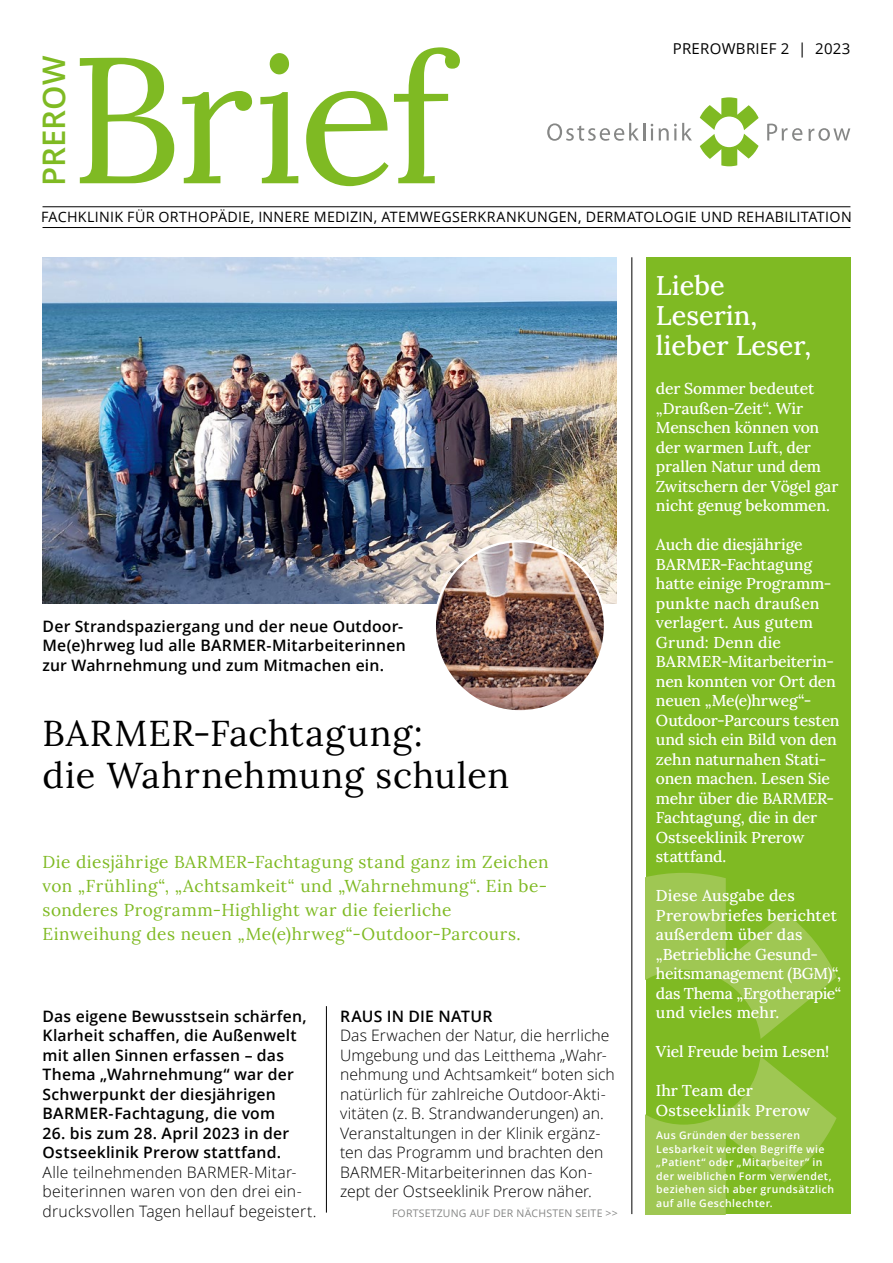
<style>
.page{position:relative;width:893px;height:1263px;background:#fff}
.page>*{position:absolute;margin:0;border:0;box-sizing:border-box;transform-origin:0 0}
.t1{font:178.8px "Lora";letter-spacing:-.03em;color:#7fba23}
.t2{font:36px/42px "Lora";letter-spacing:.025em;color:#000}
.t3{font:600 31.05px "Open Sans";color:#7fba23}
.t4{font:27px/30px "Lora";color:#fff}
.t5{font:17.25px/24px "Lora";letter-spacing:.03em;color:#7fba23}
.t6{font:15.75px/19.5px "Lora";letter-spacing:-.005em;color:#fff}
.t7{font:300 15.75px/19.5px "Open Sans";letter-spacing:.005em;color:#000}
.t8{font:600 15.75px/19.5px "Open Sans";letter-spacing:.015em;color:#000}
.t9{font:15.75px/19.5px "Lora";letter-spacing:.015em;color:#fff}
.t10{font:15px "Open Sans";letter-spacing:.02em;color:#000}
.t11{font:14.25px "Open Sans";letter-spacing:.02em;color:#000}
.t12{font:600 10.5px/13.5px "Open Sans";letter-spacing:.04em;color:#fff}
.t13{font:10.5px "Open Sans";letter-spacing:.02em;color:#868786}
</style>
<div class="page">
<hr style="left:43px;top:227px;width:807px;height:1px;background:#000">
<hr style="left:43px;top:206px;width:807px;height:1px;background:#000">
<svg style="left:700px;top:97px;width:59px;height:69px"></svg>
<svg style="left:547px;top:123px;width:98px;height:18px"></svg>
<svg style="left:651px;top:124px;width:2px;height:16px"></svg>
<svg style="left:659px;top:123px;width:33px;height:17px"></svg>
<svg style="left:767px;top:124px;width:35px;height:17px"></svg>
<svg style="left:808px;top:128px;width:42px;height:13px"></svg>
<img style="left:43px;top:257px;width:574px;height:347px">
<div style="left:646px;top:257px;width:204px;height:957px;background:#7fba23"></div>
<svg style="left:646px;top:1056px;width:190px;height:158px"></svg>
<svg style="left:646px;top:873px;width:191px;height:166px"></svg>
<hr style="left:631px;top:257px;width:1px;height:957px;background:#000">
<hr style="left:326px;top:1006px;width:1px;height:206px;background:#000">
<img style="left:435px;top:541px;width:170px;height:170px;border-radius:85px">
<h3 class="t3" style="left:33px;top:186px;width:132px;rotate:-90deg">PREROW</h3>
<h1 class="t1" style="left:70px;top:-16px;width:381px">Brief</h1>
<p class="t10" style="left:673px;top:38px;width:179px">PREROWBRIEF 2 | 2023</p>
<p class="t11" style="left:41px;top:207px;width:812px">FACHKLINIK FÜR ORTHOPÄDIE, INNERE MEDIZIN, ATEMWEGSERKRANKUNGEN, DERMATOLOGIE UND REHABILITATION</p>
<p class="t8" style="left:43px;top:616px;width:365px">Der Strandspaziergang und der neue Outdoor-<br>Me(e)hrweg lud alle BARMER-Mitarbeiterinnen zur Wahrnehmung und zum Mitmachen ein.</p>
<h2 class="t2" style="left:43px;top:710px;width:468px">BARMER-Fachtagung:<br>die Wahrnehmung schulen</h2>
<p class="t5" style="left:43px;top:849px;width:507px">Die diesjährige BARMER-Fachtagung stand ganz im Zeichen von „Frühling“, „Achtsamkeit“ und „Wahrnehmung“. Ein be&shy;sonderes Programm-Highlight war die feierliche Einweihung des neuen „Me(e)hrweg“-Outdoor-Parcours.</p>
<p class="t8" style="left:43px;top:1006px;width:266px">Das eigene Bewusstsein schärfen,<br>Klarheit schaffen, die Außenwelt mit allen Sinnen erfassen – das<br>Thema „Wahrnehmung“ war der<br>Schwerpunkt der diesjährigen<br>BARMER-Fachtagung, die vom</p>
<p class="t8" style="left:43px;top:1123px;width:248px">26. bis zum 28. April 2023 in der<br>Ostseeklinik Prerow stattfand.</p>
<p class="t7" style="left:43px;top:1162px;width:275px">Alle teilnehmenden BARMER-Mitar&shy;beiterinnen waren von den drei ein&shy;drucksvollen Tagen hellauf begeistert.</p>
<p class="t8" style="left:340px;top:1006px;width:154px">RAUS IN DIE NATUR</p>
<p class="t7" style="left:340px;top:1025px;width:276px">Das Erwachen der Natur, die herrliche Umgebung und das Leitthema „Wahr&shy;nehmung und Achtsamkeit“ boten sich natürlich für zahlreiche Outdoor-Akti&shy;vitäten (z. B. Strandwanderungen) an.<br>Veranstaltungen in der Klinik ergänz&shy;ten das Programm und brachten den BARMER-Mitarbeiterinnen das Kon&shy;zept der Ostseeklinik Prerow näher.</p>
<p class="t13" style="left:392px;top:1206px;width:227px">FORTSETZUNG AUF DER NÄCHSTEN SEITE &gt;&gt;</p>
<h3 class="t4" style="left:656px;top:269px;width:157px">Liebe<br>Leserin, lieber Leser,</h3>
<p class="t6" style="left:656px;top:378px;width:184px">der Sommer bedeutet „Draußen-Zeit“. Wir<br>Menschen können von der warmen Luft, der prallen Natur und dem<br>Zwitschern der Vögel gar nicht genug bekommen.</p>
<p class="t6" style="left:656px;top:534px;width:185px">Auch die diesjährige<br>BARMER-Fachtagung hatte einige Programm&shy;punkte nach draußen verlagert. Aus gutem<br>Grund: Denn die<br>BARMER-Mitarbeiterin&shy;nen konnten vor Ort den neuen „Me(e)hrweg“-<br>Outdoor-Parcours testen und sich ein Bild von den zehn naturnahen Stati&shy;onen machen. Lesen Sie mehr über die BARMER-<br>Fachtagung, die in der<br>Ostseeklinik Prerow stattfand.</p>
<p class="t6" style="left:656px;top:885px;width:187px">Diese Ausgabe des<br>Prerowbriefes berichtet außerdem über das „Betriebliche Gesund&shy;heitsmanagement (BGM)“, das Thema „Ergotherapie“ und vieles mehr.</p>
<p class="t6" style="left:656px;top:1041px;width:175px">Viel Freude beim Lesen!</p>
<p class="t9" style="left:656px;top:1080px;width:156px">Ihr Team der<br>Ostseeklinik Prerow</p>
<p class="t12" style="left:656px;top:1128px;width:179px">Aus Gründen der besseren<br>Lesbarkeit werden Begriffe wie „Patient“ oder „Mitarbeiter” in der weiblichen Form verwendet, beziehen sich aber grundsätzlich auf alle Geschlechter.</p>
</div>
